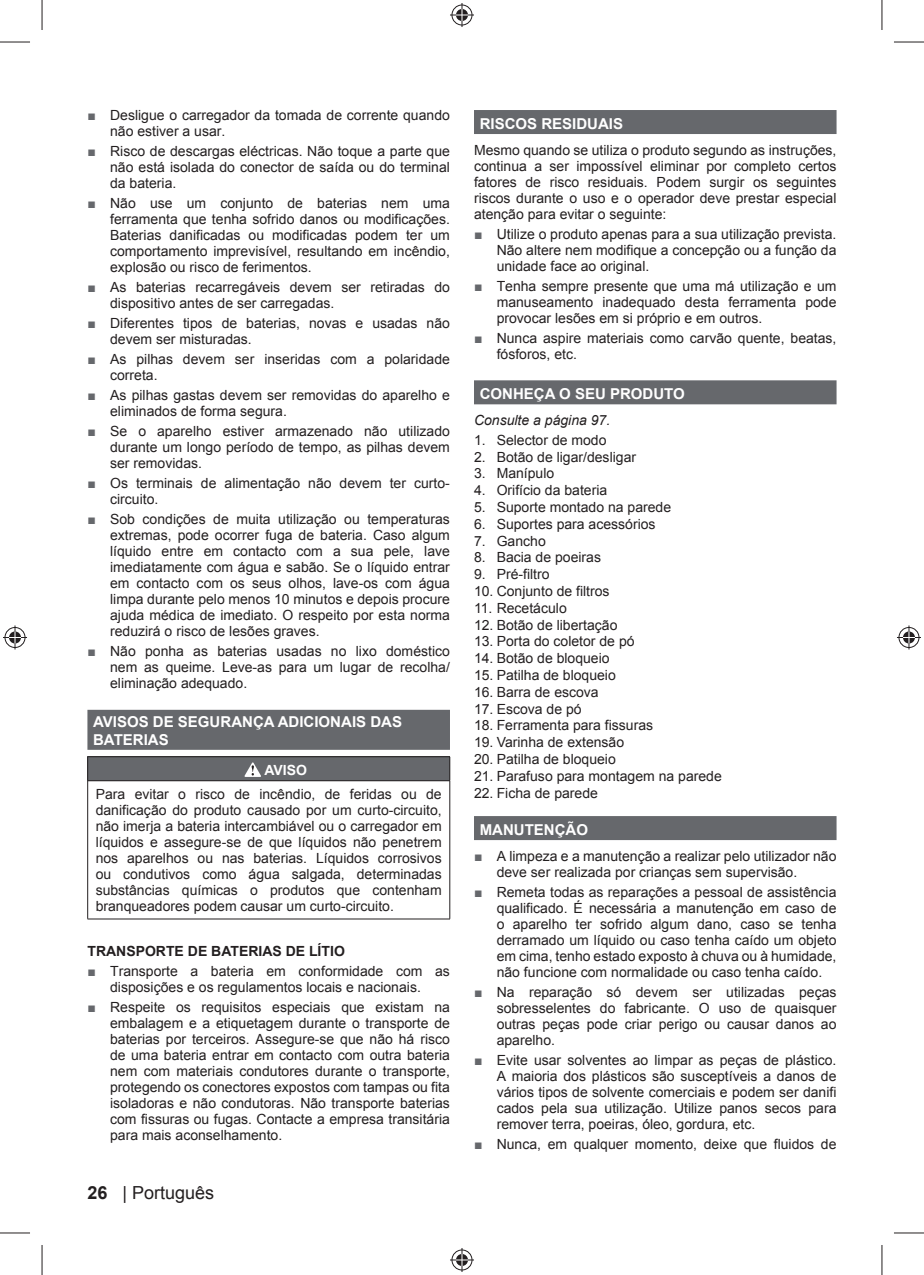
<style>
.page{position:relative;width:924px;height:1275px;background:#fff}
.page>*{position:absolute;margin:0;border:0;box-sizing:border-box;transform-origin:0 0}
.t1{font:18px "Arial";color:#231f20}
.t2{font:700 15px/18px "Arial";color:#fff}
.t3{font:14px/16px "Arial";color:#231f20;text-align:justify}
.t4{font:700 14px "Arial";color:#231f20}
.t5{font:italic 14px "Arial";color:#231f20}
.t6{font:700 14px "Arial";color:#fff}
.s1{color:#66686c}
.s2{font-weight:700}
</style>
<div class="page">
<div style="left:87px;top:710px;width:363px;height:40px;background:#66686c"></div>
<div style="left:88px;top:756px;width:361px;height:24px;background:#66686c"></div>
<hr style="left:87px;top:781px;width:1px;height:137px;background:#231f20">
<hr style="left:449px;top:781px;width:1px;height:137px;background:#231f20">
<hr style="left:87px;top:918px;width:363px;height:1px;background:#231f20">
<svg style="left:87px;top:757px;width:1px;height:23px"></svg>
<svg style="left:449px;top:757px;width:1px;height:23px"></svg>
<hr style="left:87px;top:756px;width:363px;height:1px;background:#231f20">
<hr style="left:87px;top:780px;width:363px;height:1px;background:#231f20">
<svg style="left:244px;top:762px;width:17px;height:15px"></svg>
<div style="left:474px;top:110px;width:362px;height:24px;background:#66686c"></div>
<div style="left:474px;top:380px;width:362px;height:24px;background:#66686c"></div>
<div style="left:474px;top:816px;width:362px;height:24px;background:#66686c"></div>
<hr style="left:0;top:42px;width:30px;height:1px;background:#231f20">
<hr style="left:893px;top:42px;width:30px;height:1px;background:#231f20">
<hr style="left:0;top:1232px;width:30px;height:1px;background:#231f20">
<hr style="left:893px;top:1232px;width:30px;height:1px;background:#231f20">
<hr style="left:42px;top:0;width:1px;height:30px;background:#231f20">
<hr style="left:42px;top:1245px;width:1px;height:30px;background:#231f20">
<hr style="left:881px;top:0;width:1px;height:30px;background:#231f20">
<hr style="left:881px;top:1245px;width:1px;height:30px;background:#231f20">
<svg style="left:450px;top:3px;width:24px;height:24px"></svg>
<svg style="left:450px;top:1248px;width:24px;height:24px"></svg>
<svg style="left:3px;top:625px;width:24px;height:24px"></svg>
<svg style="left:897px;top:625px;width:23px;height:24px"></svg>
<p class="t3" style="left:110px;top:107px;width:341px;text-indent:-23px"><span class="s1">■</span> Desligue o carregador da tomada de corrente quando não estiver a usar.</p>
<p class="t3" style="left:110px;top:143px;width:341px;text-indent:-23px"><span class="s1">■</span> Risco de descargas eléctricas. Não toque a parte que não está isolada do conector de saída ou do terminal da bateria.</p>
<p class="t3" style="left:110px;top:195px;width:341px;text-indent:-23px"><span class="s1">■</span> Não use um conjunto de baterias nem uma ferramenta que tenha sofrido danos ou modificações.<br>Baterias danificadas ou modificadas podem ter um comportamento imprevisível, resultando em incêndio, explosão ou risco de ferimentos.</p>
<p class="t3" style="left:110px;top:279px;width:341px;text-indent:-23px"><span class="s1">■</span> As baterias recarregáveis devem ser retiradas do dispositivo antes de ser carregadas.</p>
<p class="t3" style="left:110px;top:315px;width:341px;text-indent:-23px"><span class="s1">■</span> Diferentes tipos de baterias, novas e usadas não devem ser misturadas.</p>
<p class="t3" style="left:110px;top:351px;width:341px;text-indent:-23px"><span class="s1">■</span> As pilhas devem ser inseridas com a polaridade correta.</p>
<p class="t3" style="left:110px;top:387px;width:341px;text-indent:-23px"><span class="s1">■</span> As pilhas gastas devem ser removidas do aparelho e eliminados de forma segura.</p>
<p class="t3" style="left:110px;top:423px;width:341px;text-indent:-23px"><span class="s1">■</span> Se o aparelho estiver armazenado não utilizado durante um longo período de tempo, as pilhas devem ser removidas.</p>
<p class="t3" style="left:110px;top:475px;width:341px;text-indent:-23px"><span class="s1">■</span> Os terminais de alimentação não devem ter curto&shy;circuito.</p>
<p class="t3" style="left:110px;top:511px;width:341px;text-indent:-23px"><span class="s1">■</span> Sob condições de muita utilização ou temperaturas extremas, pode ocorrer fuga de bateria. Caso algum líquido entre em contacto com a sua pele, lave imediatamente com água e sabão. Se o líquido entrar em contacto com os seus olhos, lave-os com água limpa durante pelo menos 10 minutos e depois procure ajuda médica de imediato. O respeito por esta norma reduzirá o risco de lesões graves.</p>
<p class="t3" style="left:110px;top:643px;width:341px;text-indent:-23px"><span class="s1">■</span> Não ponha as baterias usadas no lixo doméstico nem as queime. Leve-as para um lugar de recolha/ eliminação adequado.</p>
<p class="t2" style="left:93px;top:713px;width:310px">AVISOS DE SEGURANÇA ADICIONAIS DAS<br>BATERIAS</p>
<p class="t6" style="left:264px;top:762px;width:44px">AVISO</p>
<p class="t3" style="left:96px;top:786px;width:347px">Para evitar o risco de incêndio, de feridas ou de danificação do produto causado por um curto-circuito, não imerja a bateria intercambiável ou o carregador em líquidos e assegure-se de que líquidos não penetrem nos aparelhos ou nas baterias. Líquidos corrosivos ou condutivos como água salgada, determinadas substâncias químicas o produtos que contenham branqueadores podem causar um curto-circuito.</p>
<p class="t4" style="left:87px;top:943px;width:259px">TRANSPORTE DE BATERIAS DE LÍTIO</p>
<p class="t3" style="left:87px;top:963px;width:364px;text-align:center"><span class="s1">■</span> Transporte a bateria em conformidade com as disposições e os regulamentos locais e nacionais.</p>
<p class="t3" style="left:110px;top:999px;width:341px;text-indent:-23px"><span class="s1">■</span> Respeite os requisitos especiais que existam na embalagem e a etiquetagem durante o transporte de baterias por terceiros. Assegure-se que não há risco de uma bateria entrar em contacto com outra bateria nem com materiais condutores durante o transporte, protegendo os conectores expostos com tampas ou fita isoladoras e não condutoras. Não transporte baterias com fissuras ou fugas. Contacte a empresa transitária para mais aconselhamento.</p>
<p class="t1" style="left:87px;top:1182px;width:128px"><span class="s2">26</span> | Português</p>
<p class="t2" style="left:479px;top:115px;width:145px">RISCOS RESIDUAIS</p>
<p class="t3" style="left:474px;top:142px;width:364px">Mesmo quando se utiliza o produto segundo as instruções, continua a ser impossível eliminar por completo certos fatores de risco residuais. Podem surgir os seguintes riscos durante o uso e o operador deve prestar especial atenção para evitar o seguinte:</p>
<p class="t3" style="left:496px;top:226px;width:341px;text-indent:-23px"><span class="s1">■</span> Utilize o produto apenas para a sua utilização prevista.<br>Não altere nem modifique a concepção ou a função da unidade face ao original.</p>
<p class="t3" style="left:496px;top:278px;width:341px;text-indent:-23px"><span class="s1">■</span> Tenha sempre presente que uma má utilização e um manuseamento inadequado desta ferramenta pode provocar lesões em si próprio e em outros.</p>
<p class="t3" style="left:496px;top:330px;width:341px;text-indent:-23px"><span class="s1">■</span> Nunca aspire materiais como carvão quente, beatas, fósforos, etc.</p>
<p class="t2" style="left:479px;top:385px;width:207px">CONHEÇA O SEU PRODUTO</p>
<p class="t5" style="left:474px;top:412px;width:138px">Consulte a página 97.</p>
<p class="t3" style="left:474px;top:432px;width:134px">1. Selector de modo</p>
<p class="t3" style="left:474px;top:449px;width:163px">2. Botão de ligar/desligar</p>
<p class="t3" style="left:474px;top:465px;width:82px">3. Manípulo</p>
<p class="t3" style="left:474px;top:482px;width:135px">4. Orifício da bateria</p>
<p class="t3" style="left:474px;top:499px;width:199px">5. Suporte montado na parede</p>
<p class="t3" style="left:474px;top:516px;width:183px">6. Suportes para acessórios</p>
<p class="t3" style="left:474px;top:533px;width:73px">7. Gancho</p>
<p class="t3" style="left:474px;top:549px;width:128px">8. Bacia de poeiras</p>
<p class="t3" style="left:474px;top:566px;width:77px">9. Pré-filtro</p>
<p class="t3" style="left:474px;top:583px;width:137px">10. Conjunto de filtros</p>
<p class="t3" style="left:474px;top:600px;width:94px">11. Recetáculo</p>
<p class="t3" style="left:474px;top:617px;width:145px">12. Botão de libertação</p>
<p class="t3" style="left:474px;top:633px;width:162px">13. Porta do coletor de pó</p>
<p class="t3" style="left:474px;top:650px;width:137px">14. Botão de bloqueio</p>
<p class="t3" style="left:474px;top:667px;width:143px">15. Patilha de bloqueio</p>
<p class="t3" style="left:474px;top:684px;width:126px">16. Barra de escova</p>
<p class="t3" style="left:474px;top:701px;width:109px">17. Escova de pó</p>
<p class="t3" style="left:474px;top:717px;width:181px">18. Ferramenta para fissuras</p>
<p class="t3" style="left:474px;top:734px;width:152px">19. Varinha de extensão</p>
<p class="t3" style="left:474px;top:751px;width:143px">20. Patilha de bloqueio</p>
<p class="t3" style="left:474px;top:768px;width:249px">21. Parafuso para montagem na parede</p>
<p class="t3" style="left:474px;top:785px;width:125px">22. Ficha de parede</p>
<p class="t2" style="left:479px;top:821px;width:110px">MANUTENÇÃO</p>
<p class="t3" style="left:496px;top:848px;width:341px;text-indent:-23px"><span class="s1">■</span> A limpeza e a manutenção a realizar pelo utilizador não deve ser realizada por crianças sem supervisão.</p>
<p class="t3" style="left:496px;top:884px;width:341px;text-indent:-23px"><span class="s1">■</span> Remeta todas as reparações a pessoal de assistência qualificado. É necessária a manutenção em caso de o aparelho ter sofrido algum dano, caso se tenha derramado um líquido ou caso tenha caído um objeto em cima, tenho estado exposto à chuva ou à humidade, não funcione com normalidade ou caso tenha caído.</p>
<p class="t3" style="left:496px;top:984px;width:341px;text-indent:-23px"><span class="s1">■</span> Na reparação só devem ser utilizadas peças sobresselentes do fabricante. O uso de quaisquer outras peças pode criar perigo ou causar danos ao aparelho.</p>
<p class="t3" style="left:496px;top:1052px;width:341px;text-indent:-23px"><span class="s1">■</span> Evite usar solventes ao limpar as peças de plástico.<br>A maioria dos plásticos são susceptíveis a danos de vários tipos de solvente comerciais e podem ser danifi cados pela sua utilização. Utilize panos secos para remover terra, poeiras, óleo, gordura, etc.</p>
<p class="t3" style="left:474px;top:1136px;width:364px"><span class="s1">■</span> Nunca, em qualquer momento, deixe que fluidos de</p>
</div>
